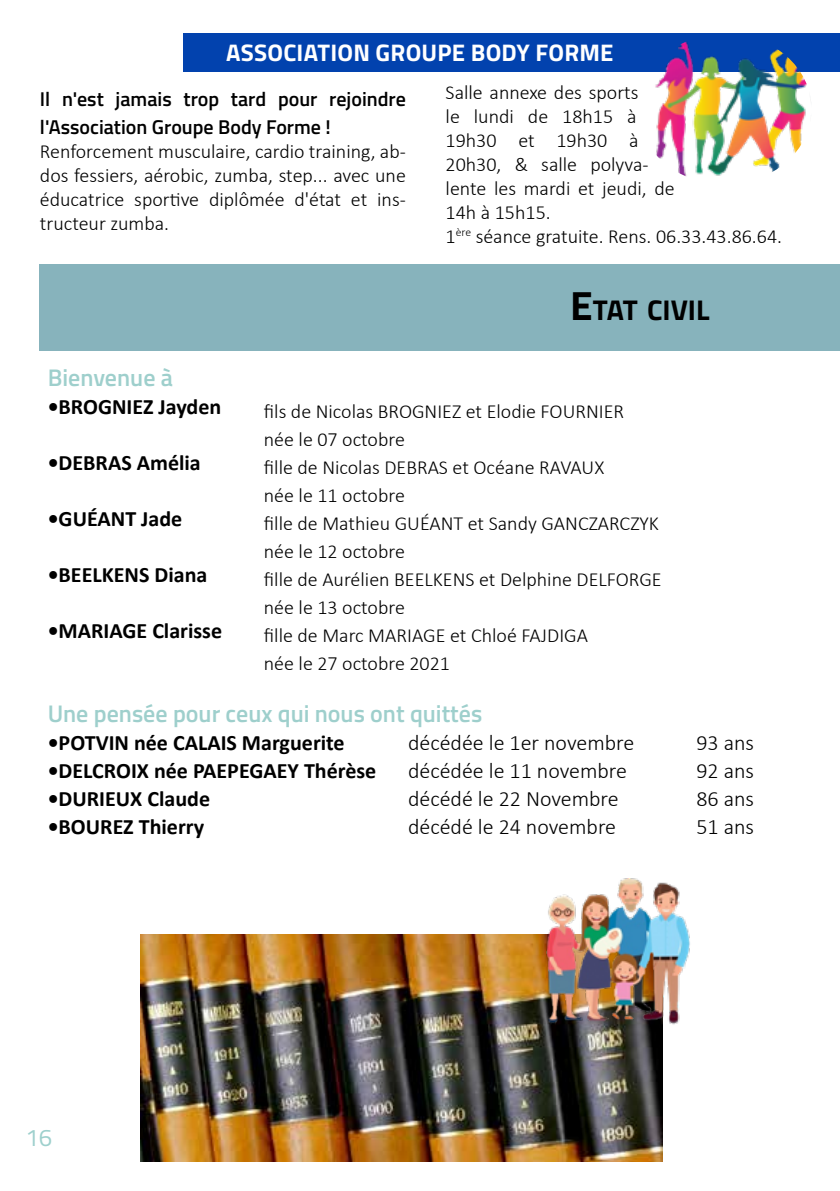
<style>
.page{position:relative;width:840px;height:1191px;background:#fff}
.page>*{position:absolute;margin:0;border:0;box-sizing:border-box;transform-origin:0 0}
.t1{font:700 28.6px "Titillium Web";color:#000}
.t2{font:600 24px "Titillium Web";color:#9ecfcc}
.t3{font:700 24px "Titillium Web";letter-spacing:.01em;color:#fff}
.t4{font:24px "Titillium Web";color:#9ed0cd}
.t5{font:700 22px "Calibri";color:#000}
.t6{font:300 22px "Calibri";color:#000}
.t7{font:300 20px/24px "Calibri";color:#000}
.t8{font:600 20px/28px "Titillium Web";color:#000}
.s1{font-size:40.8px}
</style>
<div class="page">
<div style="left:40px;top:264px;width:799px;height:86px;background:#87b3bc"></div>
<img style="left:141px;top:934px;width:520px;height:227px">
<img style="left:517px;top:878px;width:173px;height:154px">
<div style="left:184px;top:34px;width:655px;height:38px;background:#0242ae"></div>
<img style="left:655px;top:41px;width:152px;height:136px">
<p class="t3" style="left:226px;top:34px;width:388px">ASSOCIATION GROUPE BODY FORME</p>
<p class="t8" style="left:40px;top:84px;width:367px">Il n'est jamais trop tard pour rejoindre l'Association Groupe Body Forme !</p>
<p class="t7" style="left:40px;top:139px;width:367px;text-align:justify">Renforcement musculaire, cardio training, ab&shy;dos fessiers, aérobic, zumba, step... avec une éducatrice sportive diplômée d'état et ins&shy;tructeur zumba.</p>
<p class="t7" style="left:445px;top:80px;width:338px">Salle annexe des sports<br>le lundi de 18h15 à<br>19h30 et 19h30 à<br>20h30, &amp; salle polyva-<br>lente les mardi et jeudi, de<br>14h à 15h15.<br>1<sup>ère</sup> séance gratuite. Rens. 06.33.43.86.64.</p>
<h1 class="t1" style="left:570px;top:288px;width:141px"><span class="s1">E</span>TAT CIVIL</h1>
<p class="t2" style="left:48px;top:360px;width:127px">Bienvenue à</p>
<p class="t5" style="left:48px;top:391px;width:175px">•BROGNIEZ Jayden</p>
<p class="t7" style="left:264px;top:397px;width:361px;line-height:28px">fils de Nicolas BROGNIEZ et Elodie FOURNIER née le 07 octobre</p>
<p class="t5" style="left:48px;top:447px;width:154px">•DEBRAS Amélia</p>
<p class="t7" style="left:264px;top:453px;width:342px;line-height:28px">fille de Nicolas DEBRAS et Océane RAVAUX née le 11 octobre</p>
<p class="t5" style="left:48px;top:503px;width:136px">•GUÉANT Jade</p>
<p class="t7" style="left:264px;top:509px;width:396px;line-height:28px">fille de Mathieu GUÉANT et Sandy GANCZARCZYK née le 12 octobre</p>
<p class="t5" style="left:48px;top:559px;width:161px">•BEELKENS Diana</p>
<p class="t7" style="left:264px;top:565px;width:399px;line-height:28px">fille de Aurélien BEELKENS et Delphine DELFORGE née le 13 octobre</p>
<p class="t5" style="left:48px;top:615px;width:176px">•MARIAGE Clarisse</p>
<p class="t7" style="left:264px;top:621px;width:325px;line-height:28px">fille de Marc MARIAGE et Chloé FAJDIGA née le 27 octobre 2021</p>
<p class="t2" style="left:48px;top:696px;width:436px">Une pensée pour ceux qui nous ont quittés</p>
<p class="t5" style="left:48px;top:727px;width:298px">•POTVIN née CALAIS Marguerite</p>
<p class="t6" style="left:408px;top:729px;width:228px">décédée le 1er novembre</p>
<p class="t6" style="left:696px;top:729px;width:59px">93 ans</p>
<p class="t5" style="left:48px;top:755px;width:330px">•DELCROIX née PAEPEGAEY Thérèse</p>
<p class="t6" style="left:408px;top:757px;width:220px">décédée le 11 novembre</p>
<p class="t6" style="left:696px;top:757px;width:59px">92 ans</p>
<p class="t5" style="left:48px;top:783px;width:164px">•DURIEUX Claude</p>
<p class="t6" style="left:408px;top:785px;width:212px">décédé le 22 Novembre</p>
<p class="t6" style="left:696px;top:785px;width:59px">86 ans</p>
<p class="t5" style="left:48px;top:811px;width:158px">•BOUREZ Thierry</p>
<p class="t6" style="left:408px;top:813px;width:209px">décédé le 24 novembre</p>
<p class="t6" style="left:696px;top:813px;width:59px">51 ans</p>
<p class="t4" style="left:25px;top:1120px;width:28px">16</p>
</div>
